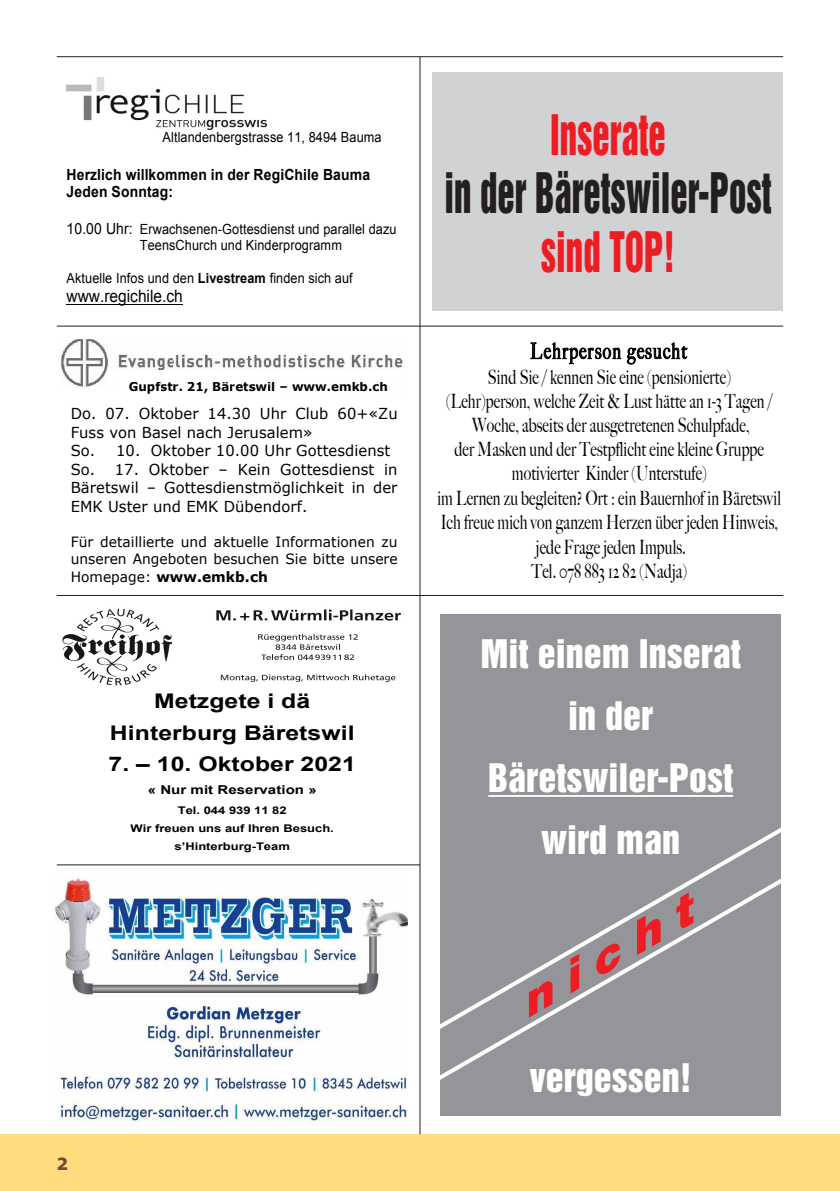
<style>
.page{position:relative;width:840px;height:1191px;background:#fff}
.page>*{position:absolute;margin:0;border:0;box-sizing:border-box;transform-origin:0 0}
.t1{font:51px "Helvetica Inserat";color:#231f20;scale:.68 1}
.t2{font:51px "Helvetica Inserat";color:#ee1d23;scale:.68 1}
.t3{font:italic 900 42px "Helvetica Neue";color:#ee1d23;scale:1.2 1}
.t4{font:36px/62px "Helvetica Inserat";color:#fff;text-align:center}
.t5{font:700 24px "The Sans";color:#794833}
.t6{font:500 22px "Big Caslon";letter-spacing:.085em;color:#000;scale:.75 1}
.t7{font:700 20.2px/31.2px "Arial";color:#000;text-align:center;scale:1.23 1}
.t8{font:500 19.8px/24.2px "Big Caslon";letter-spacing:.01em;color:#000;text-align:center;scale:.75 1}
.t9{font:17px "Arial";color:#000;scale:.91 1}
.t10{font:700 15.4px/17.8px "Arial";letter-spacing:.01em;color:#000;scale:.91 1}
.t11{font:15.2px/18.6px "Verdana";letter-spacing:.005em;color:#000}
.t12{font:14.2px/17.4px "Verdana";letter-spacing:.005em;color:#000;text-align:justify}
.t13{font:14px/16.4px "Arial";letter-spacing:.01em;color:#000;scale:.91 1}
.t14{font:700 12.2px "Verdana";letter-spacing:.01em;color:#000}
.t15{font:700 12.2px "Arial";letter-spacing:.005em;color:#000;scale:1.23 1}
.t16{font:700 10.6px/18.4px "Arial";color:#000;text-align:center;scale:1.23 1}
.s1{font-size:15.4px}
.s2{font-weight:700}
</style>
<div class="page">
<div style="left:0;top:1134px;width:839px;height:57px;background:#ffdc7e"></div>
<hr style="left:57px;top:56px;width:725px;height:1px;background:#231f20">
<hr style="left:57px;top:325px;width:725px;height:1px;background:#231f20">
<hr style="left:57px;top:595px;width:725px;height:1px;background:#231f20">
<hr style="left:419px;top:57px;width:1px;height:1077px;background:#231f20">
<img style="left:60px;top:339px;width:114px;height:48px">
<img style="left:129px;top:382px;width:17px;height:5px">
<img style="left:175px;top:354px;width:228px;height:15px">
<svg style="left:148px;top:382px;width:26px;height:5px"></svg>
<img style="left:55px;top:878px;width:353px;height:243px">
<hr style="left:57px;top:864px;width:363px;height:1px;background:#231f20">
<hr style="left:67px;top:304px;width:116px;height:1px;background:#000">
<img style="left:67px;top:77px;width:199px;height:52px">
<img style="left:62px;top:608px;width:339px;height:78px">
<div style="left:440px;top:614px;width:340px;height:501px;background:#939598"></div>
<hr style="left:488px;top:795px;width:244px;height:2px;background:#fff">
<svg style="left:440px;top:819px;width:341px;height:270px"></svg>
<div style="left:432px;top:72px;width:350px;height:239px;background:#d1d2d4"></div>
<p class="t13" style="left:162px;top:129px;width:242px">Altlandenbergstrasse 11, 8494 Bauma</p>
<p class="t10" style="left:67px;top:165px;width:335px">Herzlich willkommen in der RegiChile Bauma<br>Jeden Sonntag:</p>
<p class="t13" style="left:140px;top:220px;width:283px;text-indent:-73px"><span class="s1">10.00 Uhr:</span> Erwachsenen-Gottesdienst und parallel dazu<br>TeensChurch und Kinderprogramm</p>
<p class="t13" style="left:67px;top:269px;width:316px">Aktuelle Infos und den <span class="s2">Livestream</span> finden sich auf</p>
<p class="t9" style="left:67px;top:286px;width:129px">www.regichile.ch</p>
<p class="t14" style="left:129px;top:379px;width:260px">Gupfstr. 21, Bäretswil – www.emkb.ch</p>
<p class="t11" style="left:71px;top:404px;width:328px">Do. 07. Oktober 14.30 Uhr Club 60+«Zu Fuss von Basel nach Jerusalem»<br>So. 10. Oktober 10.00 Uhr Gottesdienst So. 17. Oktober – Kein Gottesdienst in Bäretswil – Gottesdienstmöglichkeit in der EMK Uster und EMK Dübendorf.</p>
<p class="t12" style="left:71px;top:532px;width:328px">Für detaillierte und aktuelle Informationen zu unseren Angeboten besuchen Sie bitte unsere Homepage: <span class="s2">www.emkb.ch</span></p>
<p class="t7" style="left:110px;top:686px;width:200px">Metzgete i dä<br>Hinterburg Bäretswil</p>
<p class="t7" style="left:108px;top:748px;width:202px">7. – 10. Oktober 2021</p>
<p class="t15" style="left:148px;top:783px;width:139px">« Nur mit Reservation »</p>
<p class="t16" style="left:130px;top:800px;width:167px">Tel. 044 939 11 82<br>Wir freuen uns auf Ihren Besuch. s’Hinterburg-Team</p>
<p class="t5" style="left:57px;top:1152px;width:13px">2</p>
<h1 class="t2" style="left:549px;top:114px;width:172px">Inserate</h1>
<h1 class="t1" style="left:444px;top:173px;width:482px">in der Bäretswiler-Post</h1>
<h1 class="t2" style="left:540px;top:231px;width:199px">sind TOP!</h1>
<p class="t6" style="left:530px;top:338px;width:209px">Lehrperson gesucht</p>
<p class="t8" style="left:437px;top:365px;width:459px">Sind Sie / kennen Sie eine (pensionierte)<br>(Lehr)person, welche Zeit &amp; Lust hätte an 1-3 Tagen / Woche, abseits der ausgetretenen Schulpfade,<br>der Masken und der Testpflicht eine kleine Gruppe motivierter Kinder (Unterstufe)<br>im Lernen zu begleiten? Ort : ein Bauernhof in Bäretswil Ich freue mich von ganzem Herzen über jeden Hinweis, jede Frage jeden Impuls.<br>Tel. 078 883 12 82 (Nadja)</p>
<h3 class="t4" style="left:480px;top:624px;width:262px">Mit einem Inserat in der<br>Bäretswiler-Post wird man</h3>
<h2 class="t3" style="left:511px;top:993px;width:162px;rotate:-30deg">nicht</h2>
<h3 class="t4" style="left:529px;top:1048px;width:163px">vergessen!</h3>
</div>
